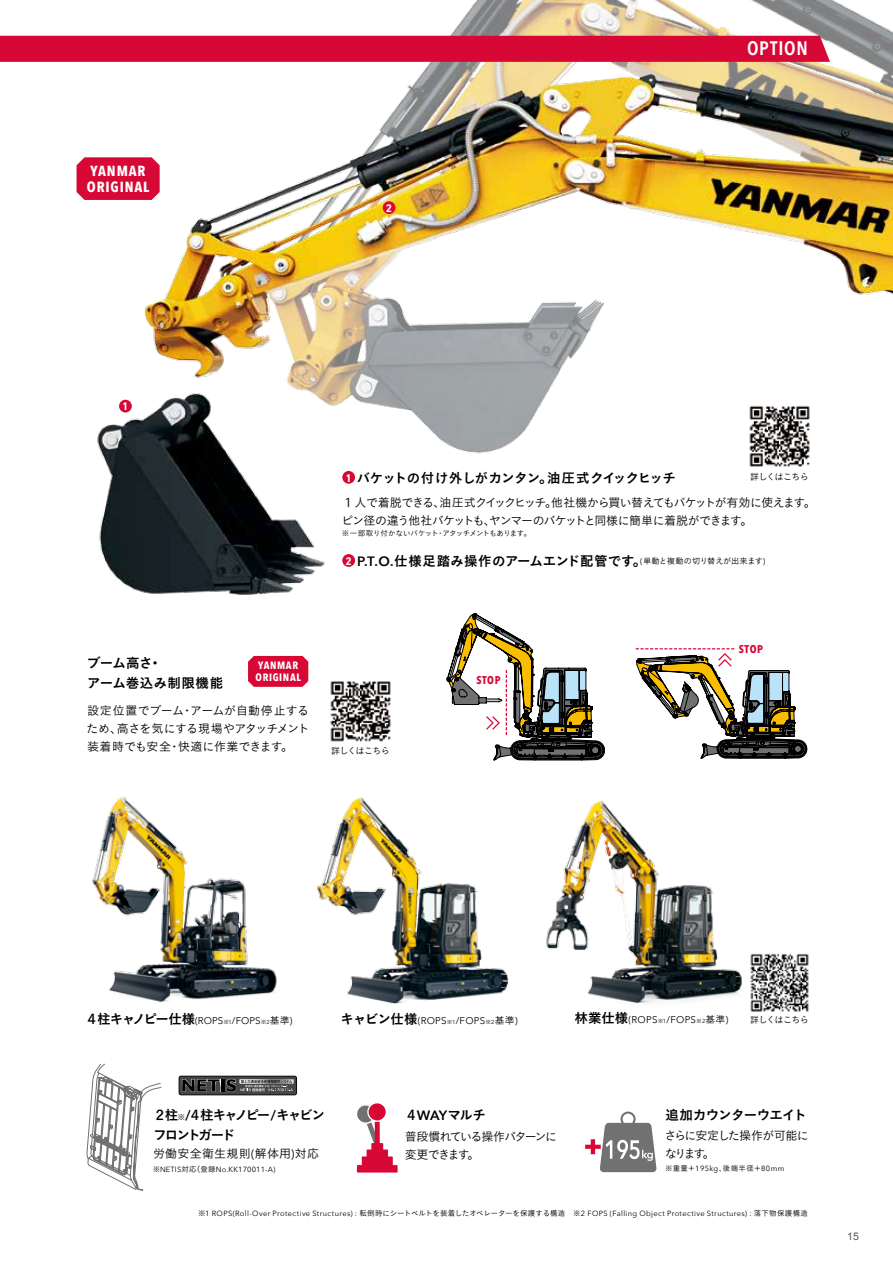
<style>
.page{position:relative;width:893px;height:1263px;background:#fff}
.page>*{position:absolute;margin:0;border:0;box-sizing:border-box;transform-origin:0 0}
.t1{font:600 19.5px "Avenir Next Condensed";letter-spacing:.035em;color:#fff}
.t2{font:700 14.7px/16.5px "Avenir Next Condensed";letter-spacing:.06em;color:#fff}
.t3{font:13.5px/20.2px "Koburina Go Std W6";letter-spacing:.01em;color:#000}
.t4{font:13.5px "Koburina Go Std W6";letter-spacing:-.055em;color:#000}
.t5{font:13.5px/20.2px "Koburina Go Std W6";letter-spacing:-.145em;color:#000}
.t6{font:12px/18px "Koburina Go Std W3";letter-spacing:-.08em;color:#000}
.t7{font:12px/18px "Koburina Go Std W3";letter-spacing:-.06em;color:#000;text-align:justify}
.t8{font:12px/18px "Koburina Go Std W3";letter-spacing:-.13em;color:#000}
.t9{font:12px/18px "Koburina Go Std W3";letter-spacing:-.085em;color:#000}
.t10{font:12px "Koburina Go Std W3";letter-spacing:.02em;color:#000}
.t11{font:700 11.25px "Avenir Next Condensed";letter-spacing:.045em;color:#d70835}
.t12{font:700 11.25px "DIN Next LT Pro";color:#fff}
.t13{font:700 10.65px/12px "Avenir Next Condensed";letter-spacing:.06em;color:#fff}
.t14{font:10.5px "Arial";color:#595757}
.t15{font:9.75px "Avenir Next";letter-spacing:.025em;color:#000}
.t16{font:9.75px "Avenir Next";letter-spacing:.005em;color:#000}
.t17{font:9px "Koburina Go Std W3";letter-spacing:-.08em;color:#000}
.t18{font:7.5px "Avenir Next";letter-spacing:.045em;color:#000}
.t19{font:7.5px "Koburina Go Std W3";letter-spacing:-.075em;color:#000}
.t20{font:7.5px "Avenir Next";letter-spacing:.02em;color:#000}
.t21{font:7.5px "Koburina Go Std W3";letter-spacing:-.05em;color:#000}
.s1{font-family:"Koz Go Pro"}
.s2{font-family:"Avenir Next";font-weight:600}
.s3{font-family:"Avenir Next";font-size:8.25px}
.s4{font-family:"Koburina Go Std W3";font-size:8.25px}
.s5{font-family:"Koburina Go Std W6";font-size:13.5px}
.s6{font-family:"Koburina Go Std W3";font-size:5.7px}
.s7{font-size:5.7px}
.s8{font-family:"Koburina Go Std W3"}
.s9{font-size:7.8px}
.s10{font-family:"Avenir Next"}
</style>
<div class="page">
<svg style="left:447px;top:634px;width:158px;height:126px"></svg>
<svg style="left:636px;top:648px;width:171px;height:110px"></svg>
<img style="left:0;top:0;width:893px;height:634px">
<img style="left:320px;top:798px;width:189px;height:206px">
<img style="left:546px;top:800px;width:196px;height:204px">
<img style="left:92px;top:797px;width:228px;height:205px">
<div style="left:0;top:36px;width:830px;height:26px;background:#d70835"></div>
<div style="left:119px;top:400px;width:13px;height:12px;background:#d70835;border-radius:50%"></div>
<div style="left:383px;top:201px;width:12px;height:13px;background:#d70835;border-radius:50%"></div>
<svg style="left:77px;top:157px;width:83px;height:43px;background:#d8133e"></svg>
<div style="left:357px;top:1165px;width:41px;height:7px;background:#d70835"></div>
<div style="left:362px;top:1156px;width:31px;height:14px;background:#d70835"></div>
<div style="left:367px;top:1149px;width:21px;height:14px;background:#d70835"></div>
<div style="left:371px;top:1143px;width:12px;height:13px;background:#d70835"></div>
<svg style="left:357px;top:1105px;width:23px;height:41px"></svg>
<div style="left:368px;top:1103px;width:18px;height:18px;background:#d70835;border-radius:50%"></div>
<div style="left:367px;top:1102px;width:20px;height:20px;border:1px solid #fff;border-radius:50%"></div>
<svg style="left:585px;top:1111px;width:71px;height:61px"></svg>
<svg style="left:248px;top:656px;width:60px;height:31px;background:#d8113d"></svg>
<svg style="left:87px;top:1064px;width:74px;height:127px"></svg>
<div style="left:342px;top:471px;width:13px;height:13px;background:#d70835;border-radius:50%"></div>
<img style="left:743px;top:400px;width:73px;height:72px">
<div style="left:342px;top:554px;width:13px;height:13px;background:#d70835;border-radius:50%"></div>
<img style="left:330px;top:681px;width:61px;height:61px">
<svg style="left:179px;top:1076px;width:118px;height:19px"></svg>
<div style="left:179px;top:1076px;width:117px;height:18px;background:#454649;border-radius:2px"></div>
<svg style="left:182px;top:1079px;width:112px;height:13px"></svg>
<img style="left:750px;top:953px;width:59px;height:59px">
<h2 class="t2" style="left:87px;top:162px;width:64px">YANMAR<br>ORIGINAL</h2>
<h3 class="t12" style="left:386px;top:201px;width:8px">2</h3>
<h1 class="t1" style="left:747px;top:32px;width:62px">OPTION</h1>
<h3 class="t12" style="left:122px;top:400px;width:8px">1</h3>
<h3 class="t4" style="left:357px;top:467px;width:320px">バケットの付け外しがカンタン。油圧式クイックヒッチ</h3>
<h3 class="t6" style="left:341px;top:493px;width:476px"><span class="s1">１</span>人で着脱できる、油圧式クイックヒッチ。他社機から買い替えてもバケットが有効に使えます。ピン径の違う他社バケットも、ヤンマーのバケットと同様に簡単に着脱ができます。</h3>
<p class="t19" style="left:342px;top:527px;width:191px">※一部取り付かないバケット･アタッチメントもあります。</p>
<h3 class="t12" style="left:346px;top:471px;width:8px">1</h3>
<p class="t17" style="left:750px;top:470px;width:60px">詳しくはこちら</p>
<h3 class="t3" style="left:357px;top:551px;width:410px"><span class="s2">P.T.O.</span>仕様足踏み操作のアームエンド配管です。<span class="s3">(</span><span class="s4">単動と複動の切り替えが出来ます</span><span class="s3">)</span></h3>
<h3 class="t12" style="left:346px;top:554px;width:8px">2</h3>
<h3 class="t3" style="left:87px;top:653px;width:138px">ブーム高さ･<br>アーム巻込み制限機能</h3>
<h3 class="t7" style="left:87px;top:701px;width:224px">設定位置でブーム･アームが自動停止するため、高さを気にする現場やアタッチメント装着時でも安全･快適に作業できます。</h3>
<h3 class="t13" style="left:256px;top:659px;width:47px">YANMAR<br>ORIGINAL</h3>
<p class="t17" style="left:331px;top:744px;width:60px">詳しくはこちら</p>
<h3 class="t11" style="left:476px;top:673px;width:26px">STOP</h3>
<h3 class="t11" style="left:739px;top:642px;width:26px">STOP</h3>
<h3 class="t16" style="left:85px;top:1014px;width:209px"><span class="s5">４柱キャノピー仕様</span>(ROPS<span class="s6">※</span><span class="s7">1</span>/FOPS<span class="s6">※</span><span class="s7">2</span><span class="s8">基準</span>)</h3>
<h3 class="t15" style="left:341px;top:1014px;width:178px"><span class="s5">キャビン仕様</span>(ROPS<span class="s6">※</span><span class="s7">1</span>/FOPS<span class="s6">※</span><span class="s7">2</span><span class="s8">基準</span>)</h3>
<h3 class="t15" style="left:574px;top:1014px;width:155px"><span class="s5">林業仕様</span>(ROPS<span class="s6">※</span><span class="s7">1</span>/FOPS<span class="s6">※</span><span class="s7">2</span><span class="s8">基準</span>)</h3>
<p class="t17" style="left:750px;top:1013px;width:60px">詳しくはこちら</p>
<h3 class="t5" style="left:153px;top:1105px;width:173px">２柱<span class="s9">※</span><span class="s2">/</span>４柱キャノピー<span class="s2">/</span>キャビンフロントガード</h3>
<h3 class="t10" style="left:153px;top:1145px;width:167px">労働安全衛生規則<span class="s10">(</span>解体用<span class="s10">)</span>対応</h3>
<p class="t20" style="left:153px;top:1165px;width:124px"><span class="s8">※</span>NETIS<span class="s8">対応（登録</span>No.KK170011-A)</p>
<h3 class="t4" style="left:405px;top:1104px;width:83px">４<span class="s2">WAY</span>マルチ</h3>
<h3 class="t8" style="left:405px;top:1127px;width:154px">普段慣れている操作パターンに変更できます。</h3>
<h3 class="t4" style="left:665px;top:1104px;width:143px">追加カウンターウエイト</h3>
<h3 class="t9" style="left:664px;top:1126px;width:146px">さらに安定した操作が可能になります。</h3>
<p class="t21" style="left:665px;top:1162px;width:121px">※重量＋<span class="s10">195kg</span>、後端半径＋<span class="s10">80mm</span></p>
<p class="t18" style="left:198px;top:1209px;width:611px"><span class="s8">※</span>1 ROPS(Roll-Over Protective Structures) : <span class="s8">転倒時にシートベルトを装着したオペレーターを保護する構造　※</span>2 FOPS (Falling Object Protective Structures) : <span class="s8">落下物保護構造</span></p>
<h3 class="t14" style="left:847px;top:1230px;width:13px">15</h3>
</div>
